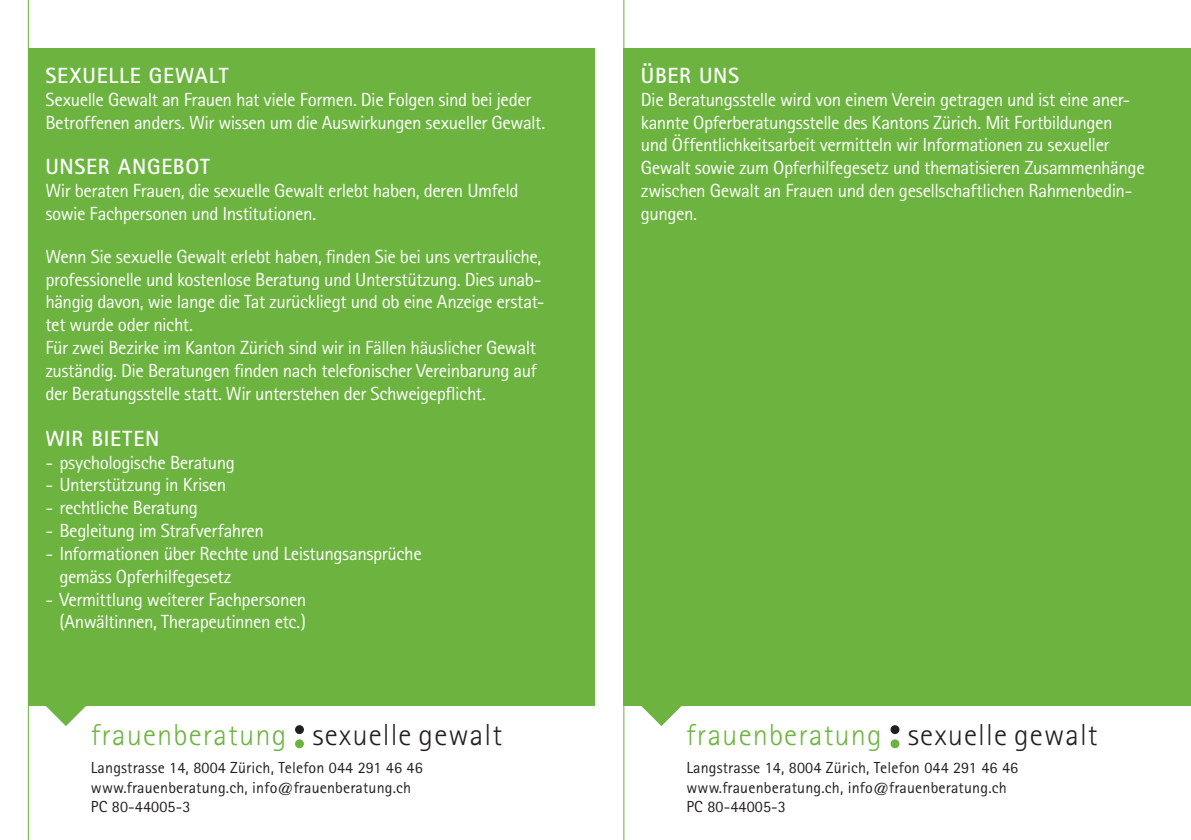
<style>
.page{position:relative;width:1191px;height:840px;background:#fff}
.page>*{position:absolute;margin:0;border:0;box-sizing:border-box;transform-origin:0 0}
.t1{font:300 30.4px "Rotis Sans Serif";letter-spacing:.035em;color:#6cb43f}
.t2{font:700 22px "Rotis Sans Serif";letter-spacing:.03em;color:#fff}
.t3{font:19px/22.8px "Rotis Sans Serif";letter-spacing:-.025em;color:#fff}
.t4{font:16px/19.2px "Rotis Sans Serif";letter-spacing:.01em;color:#231f20}
.s1{color:#231f20}
</style>
<div class="page">
<div style="left:28px;top:48px;width:567px;height:657px;background:#6cb43f"></div>
<svg style="left:295px;top:724px;width:9px;height:9px"></svg>
<div style="left:295px;top:739px;width:9px;height:8px;background:#6cb43f;border-radius:50%"></div>
<svg style="left:44px;top:705px;width:44px;height:20px"></svg>
<hr style="left:28px;top:0;width:1px;height:839px;background:#6cb43f">
<div style="left:624px;top:48px;width:567px;height:657px;background:#6cb43f"></div>
<hr style="left:623px;top:0;width:1px;height:839px;background:#6cb43f">
<svg style="left:890px;top:724px;width:9px;height:9px"></svg>
<div style="left:890px;top:739px;width:9px;height:8px;background:#6cb43f;border-radius:50%"></div>
<svg style="left:639px;top:705px;width:44px;height:20px"></svg>
<p class="t2" style="left:45px;top:62px;width:185px">SEXUELLE GEWALT</p>
<p class="t3" style="left:45px;top:88px;width:501px">Sexuelle Gewalt an Frauen hat viele Formen. Die Folgen sind bei jeder<br>Betroffenen anders. Wir wissen um die Auswirkungen sexueller Gewalt.</p>
<p class="t2" style="left:45px;top:153px;width:166px">UNSER ANGEBOT</p>
<p class="t3" style="left:45px;top:179px;width:475px">Wir beraten Frauen, die sexuelle Gewalt erlebt haben, deren Umfeld sowie Fachpersonen und Institutionen.</p>
<p class="t3" style="left:45px;top:245px;width:501px">Wenn Sie sexuelle Gewalt erlebt haben, finden Sie bei uns vertrauliche, professionelle und kostenlose Beratung und Unterstützung. Dies unab&shy;hängig davon, wie lange die Tat zurückliegt und ob eine Anzeige erstat&shy;tet wurde oder nicht.<br>Für zwei Bezirke im Kanton Zürich sind wir in Fällen häuslicher Gewalt zuständig. Die Beratungen finden nach telefonischer Vereinbarung auf der Beratungsstelle statt. Wir unterstehen der Schweigepflicht.</p>
<p class="t2" style="left:45px;top:424px;width:115px">WIR BIETEN</p>
<p class="t3" style="left:45px;top:450px;width:191px">- psychologische Beratung</p>
<p class="t3" style="left:45px;top:473px;width:182px">- Unterstützung in Krisen</p>
<p class="t3" style="left:45px;top:496px;width:154px">- rechtliche Beratung</p>
<p class="t3" style="left:45px;top:519px;width:220px">- Begleitung im Strafverfahren</p>
<p class="t3" style="left:59px;top:541px;width:364px;text-indent:-14px">- Informationen über Rechte und Leistungsansprüche gemäss Opferhilfegesetz</p>
<p class="t3" style="left:45px;top:587px;width:263px;text-align:right">- Vermittlung weiterer Fachpersonen (Anwältinnen, Therapeutinnen etc.)</p>
<h1 class="t1" style="left:91px;top:717px;width:413px">frauenberatung <span class="s1">sexuelle gewalt</span></h1>
<p class="t4" style="left:91px;top:757px;width:333px">Langstrasse 14, 8004 Zürich, Telefon 044 291 46 46 www.frauenberatung.ch, info@frauenberatung.ch<br>PC 80-44005-3</p>
<p class="t2" style="left:641px;top:62px;width:100px">ÜBER UNS</p>
<p class="t3" style="left:641px;top:88px;width:505px">Die Beratungsstelle wird von einem Verein getragen und ist eine aner&shy;kannte Opferberatungsstelle des Kantons Zürich. Mit Fortbildungen<br>und Öffentlichkeitsarbeit vermitteln wir Informationen zu sexueller Gewalt sowie zum Opferhilfegesetz und thematisieren Zusammenhänge zwischen Gewalt an Frauen und den gesellschaftlichen Rahmenbedin&shy;gungen.</p>
<h1 class="t1" style="left:686px;top:717px;width:413px">frauenberatung <span class="s1">sexuelle gewalt</span></h1>
<p class="t4" style="left:686px;top:757px;width:333px">Langstrasse 14, 8004 Zürich, Telefon 044 291 46 46 www.frauenberatung.ch, info@frauenberatung.ch<br>PC 80-44005-3</p>
</div>
